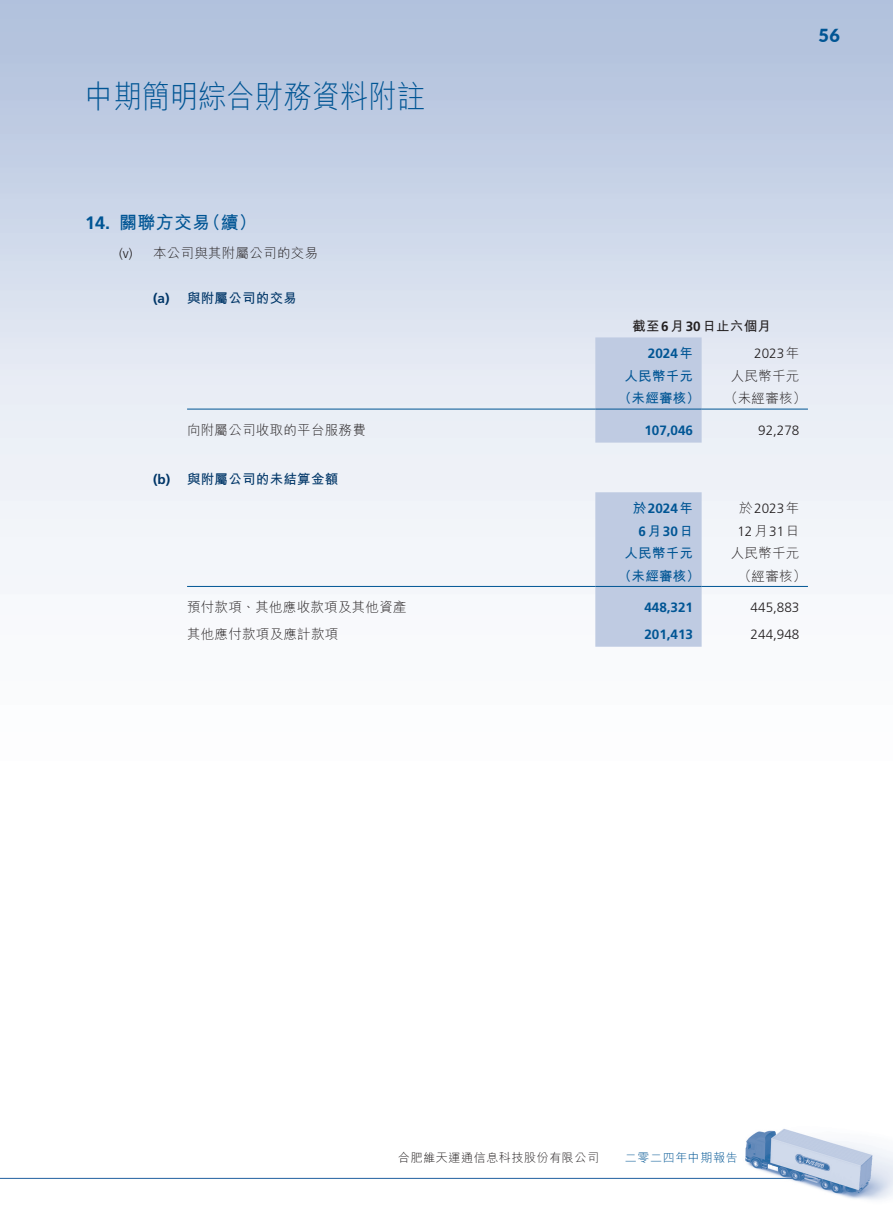
<style>
.page{position:relative;width:893px;height:1212px;background:#fff}
.page>*{position:absolute;margin:0;border:0;box-sizing:border-box;transform-origin:0 0}
.t1{font:300 31.5px "M Hei HK";color:#005594;scale:.9 1}
._01_H1{font:700 18px "M Hei HK";letter-spacing:.02em;color:#005594}
._01_H1-2{font:700 18px "Frutiger LT Std";color:#005594}
.t2{font:900 18px "Lato";color:#005594}
._50_Table_txt{font:300 13.5px "M Hei HK";letter-spacing:.02em;color:#231f20}
._50_Table_txt-2{font:300 13.5px "Frutiger LT Std";color:#231f20}
._50_Table_txt-3{font:700 13.5px "Frutiger LT Std";color:#005594}
._50_Table_txt-4{font:700 13.5px "M Hei HK";letter-spacing:.02em;color:#005594}
._03_H3{font:700 13.5px "M Hei HK";letter-spacing:.02em;color:#003668}
._00_txt{font:300 13.5px "M Hei HK";letter-spacing:.02em;color:#231f20}
._50_Table_txt-5{font:700 13.5px "M Hei HK";letter-spacing:.02em;color:#231f20}
._03_H3-2{font:700 13.5px "Frutiger LT Std";color:#003668}
._00_txt-2{font:300 13.5px "Frutiger LT Std";color:#231f20}
.t3{font:300 12px "M Hei HK";letter-spacing:.05em;color:#231f20}
.t4{font:300 12px "M Hei HK";letter-spacing:.05em;color:#005594}
.s1{font-family:"Frutiger LT Std"}
.s2{font-family:"M Hei HK"}
</style>
<div class="page">
<img style="left:0;top:0;width:893px;height:1200px">
<div style="left:595px;top:337px;width:107px;height:106px;background:#bfcbe2"></div>
<hr style="left:187px;top:409px;width:408px;height:1px;background:#005594">
<hr style="left:595px;top:409px;width:107px;height:1px;background:#005594">
<hr style="left:702px;top:409px;width:106px;height:1px;background:#005594">
<div style="left:595px;top:492px;width:107px;height:155px;background:#bfcbe2"></div>
<hr style="left:187px;top:586px;width:408px;height:1px;background:#005594">
<hr style="left:595px;top:586px;width:107px;height:1px;background:#005594">
<hr style="left:702px;top:586px;width:106px;height:1px;background:#005594">
<h1 class="t1" style="left:85px;top:80px;width:380px">中期簡明綜合財務資料附註</h1>
<p class="_01_H1-2" style="left:85px;top:212px;width:27px">14.</p>
<p class="_01_H1" style="left:119px;top:209px;width:93px">關聯方交易</p>
<p class="_01_H1" style="left:203px;top:209px;width:55px">（續(</p>
<p class="_00_txt-2" style="left:119px;top:245px;width:15px">)v(</p>
<p class="_00_txt" style="left:153px;top:246px;width:166px">本公司與其附屬公司的交易</p>
<p class="_03_H3-2" style="left:153px;top:290px;width:18px">)a(</p>
<p class="_03_H3" style="left:187px;top:288px;width:111px">與附屬公司的交易</p>
<p class="_03_H3-2" style="left:153px;top:471px;width:19px">b( )</p>
<p class="_50_Table_txt" style="left:187px;top:423px;width:180px">向附屬公司收取的平台服務費</p>
<p class="_03_H3" style="left:187px;top:469px;width:153px">與附屬公司的未結算金額</p>
<p class="_50_Table_txt" style="left:187px;top:600px;width:221px">預付款項、其他應收款項及其他資產</p>
<p class="_50_Table_txt" style="left:187px;top:627px;width:153px">其他應付款項及應計款項</p>
<h2 class="t2" style="left:819px;top:22px;width:23px">56</h2>
<p class="_50_Table_txt-5" style="left:632px;top:317px;width:140px">截至<span class="s1">6</span>月<span class="s1">30</span>日止六個月</p>
<p class="_50_Table_txt-2" style="left:754px;top:346px;width:47px">2023 <span class="s2">年</span></p>
<p class="_50_Table_txt-3" style="left:648px;top:346px;width:47px">2024<span class="s2">年</span></p>
<p class="_50_Table_txt-4" style="left:624px;top:366px;width:70px">人民幣千元</p>
<p class="_50_Table_txt" style="left:731px;top:369px;width:70px">人民幣千元</p>
<p class="_50_Table_txt-4" style="left:618px;top:388px;width:83px">（未經審核）</p>
<p class="_50_Table_txt" style="left:724px;top:391px;width:83px">（未經審核(</p>
<p class="_50_Table_txt-3" style="left:644px;top:422px;width:50px">107,046</p>
<p class="_50_Table_txt-2" style="left:758px;top:422px;width:43px">92,278</p>
<p class="_50_Table_txt-3" style="left:633px;top:500px;width:62px"><span class="s2">於</span>2024<span class="s2">年</span></p>
<p class="_50_Table_txt-3" style="left:638px;top:523px;width:56px">6<span class="s2">月</span>30<span class="s2">日</span></p>
<p class="_50_Table_txt-4" style="left:624px;top:543px;width:70px">人民幣千元</p>
<p class="_50_Table_txt-2" style="left:739px;top:501px;width:62px"><span class="s2">於</span>2023<span class="s2">年</span></p>
<p class="_50_Table_txt-2" style="left:737px;top:523px;width:64px">12<span class="s2">月</span>31<span class="s2">日</span></p>
<p class="_50_Table_txt" style="left:731px;top:546px;width:70px">人民幣千元</p>
<p class="_50_Table_txt-4" style="left:618px;top:566px;width:83px">（未經審核）</p>
<p class="_50_Table_txt" style="left:738px;top:569px;width:70px">（經審核(</p>
<p class="_50_Table_txt-3" style="left:644px;top:599px;width:50px">448,321</p>
<p class="_50_Table_txt-2" style="left:751px;top:599px;width:50px">445,883</p>
<p class="_50_Table_txt-3" style="left:644px;top:626px;width:50px">201,413</p>
<p class="_50_Table_txt-2" style="left:751px;top:626px;width:50px">244,948</p>
<p class="t3" style="left:398px;top:1152px;width:203px">合肥維天運通信息科技股份有限公司</p>
<p class="t4" style="left:625px;top:1152px;width:114px">二零二四年中期報告</p>
</div>
